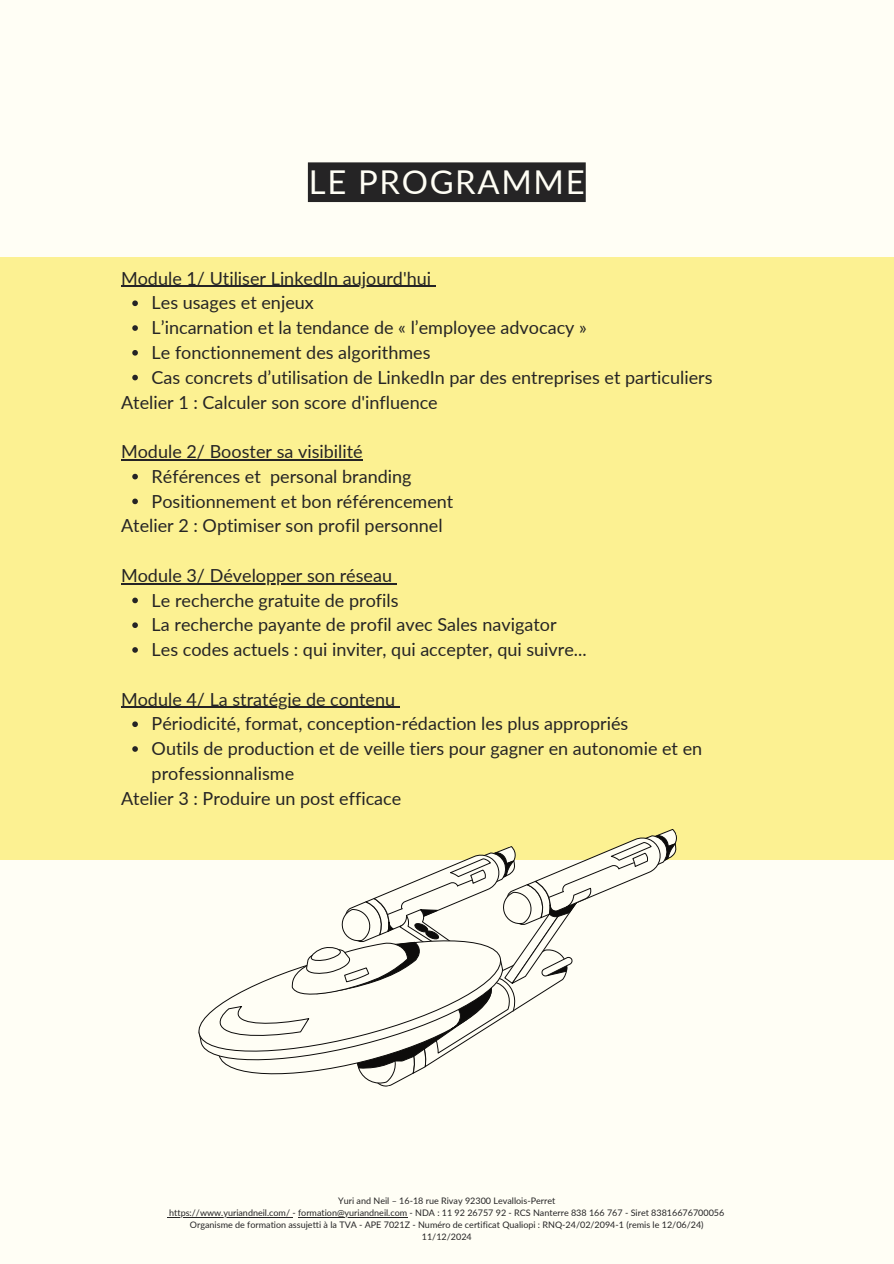
<style>
.page{position:relative;width:894px;height:1264px;background:#fff}
.page>*{position:absolute;margin:0;border:0;box-sizing:border-box;transform-origin:0 0}
.t1{font:32.85px "Lato";letter-spacing:.05em;color:#fffef5}
.t2{font:18px/24.8px "Lato";color:#252425}
.t3{font:9px/12px "Lato";color:#252425;text-align:center}
</style>
<div class="page">
<div style="left:0;top:0;width:893px;height:1263px;background:#fffef5"></div>
<div style="left:0;top:257px;width:893px;height:602px;background:#fcf192"></div>
<hr style="left:121px;top:286px;width:310px;height:1px;background:#252425">
<svg style="left:132px;top:300px;width:6px;height:6px"></svg>
<svg style="left:132px;top:325px;width:6px;height:6px"></svg>
<svg style="left:132px;top:350px;width:6px;height:5px"></svg>
<svg style="left:132px;top:375px;width:6px;height:5px"></svg>
<hr style="left:121px;top:459px;width:65px;height:1px;background:#252425">
<hr style="left:186px;top:459px;width:176px;height:1px;background:#252425">
<svg style="left:132px;top:474px;width:6px;height:5px"></svg>
<svg style="left:132px;top:498px;width:6px;height:6px"></svg>
<hr style="left:121px;top:583px;width:271px;height:1px;background:#252425">
<svg style="left:132px;top:597px;width:6px;height:6px"></svg>
<svg style="left:132px;top:622px;width:6px;height:6px"></svg>
<svg style="left:132px;top:647px;width:6px;height:5px"></svg>
<hr style="left:121px;top:706px;width:274px;height:2px;background:#252425">
<svg style="left:132px;top:721px;width:6px;height:6px"></svg>
<svg style="left:132px;top:746px;width:6px;height:5px"></svg>
<svg style="left:208px;top:829px;width:473px;height:258px"></svg>
<div style="left:308px;top:162px;width:277px;height:40px;background:#252425"></div>
<hr style="left:169px;top:1217px;width:123px;height:1px;background:#252425">
<hr style="left:298px;top:1217px;width:109px;height:1px;background:#252425">
<h2 class="t1" style="left:309px;top:162px;width:277px">LE PROGRAMME</h2>
<h1 class="t2" style="left:121px;top:265px;width:311px">Module 1/ Utiliser LinkedIn aujourd'hui</h1>
<h2 class="t2" style="left:152px;top:290px;width:164px">Les usages et enjeux</h2>
<p class="t2" style="left:152px;top:315px;width:436px">L’incarnation et la tendance de « l’employee advocacy »</p>
<p class="t2" style="left:152px;top:339px;width:280px">Le fonctionnement des algorithmes</p>
<p class="t2" style="left:152px;top:364px;width:562px">Cas concrets d’utilisation de LinkedIn par des entreprises et particuliers</p>
<p class="t2" style="left:121px;top:389px;width:318px">Atelier 1 : Calculer son score d'influence</p>
<h2 class="t2" style="left:121px;top:438px;width:243px">Module 2/ Booster sa visibilité</h2>
<h2 class="t2" style="left:152px;top:463px;width:261px">Références et personal branding</h2>
<p class="t2" style="left:152px;top:488px;width:303px">Positionnement et bon référencement</p>
<p class="t2" style="left:121px;top:513px;width:323px">Atelier 2 : Optimiser son profil personnel</p>
<h2 class="t2" style="left:121px;top:562px;width:272px">Module 3/ Développer son réseau</h2>
<h2 class="t2" style="left:152px;top:587px;width:248px">Le recherche gratuite de profils</h2>
<p class="t2" style="left:152px;top:612px;width:406px">La recherche payante de profil avec Sales navigator</p>
<p class="t2" style="left:152px;top:636px;width:436px">Les codes actuels : qui inviter, qui accepter, qui suivre...</p>
<p class="t2" style="left:121px;top:686px;width:275px">Module 4/ La stratégie de contenu</p>
<h2 class="t2" style="left:152px;top:711px;width:478px">Périodicité, format, conception-rédaction les plus appropriés</h2>
<p class="t2" style="left:152px;top:735px;width:552px">Outils de production et de veille tiers pour gagner en autonomie et en professionnalisme</p>
<p class="t2" style="left:121px;top:785px;width:282px">Atelier 3 : Produire un post efficace</p>
<p class="t3" style="left:338px;top:1194px;width:219px">Yuri and Neil – 16-18 rue Rivay 92300 Levallois-Perret</p>
<p class="t3" style="left:169px;top:1206px;width:556px">https://www.yuriandneil.com/ - formation@yuriandneil.com - NDA : 11 92 26757 92 - RCS Nanterre 838 166 767 - Siret 83816676700056</p>
<p class="t3" style="left:190px;top:1218px;width:515px">Organisme de formation assujetti à la TVA - APE 7021Z - Numéro de certificat Qualiopi : RNQ-24/02/2094-1 (remis le 12/06/24)<br>11/12/2024</p>
</div>
